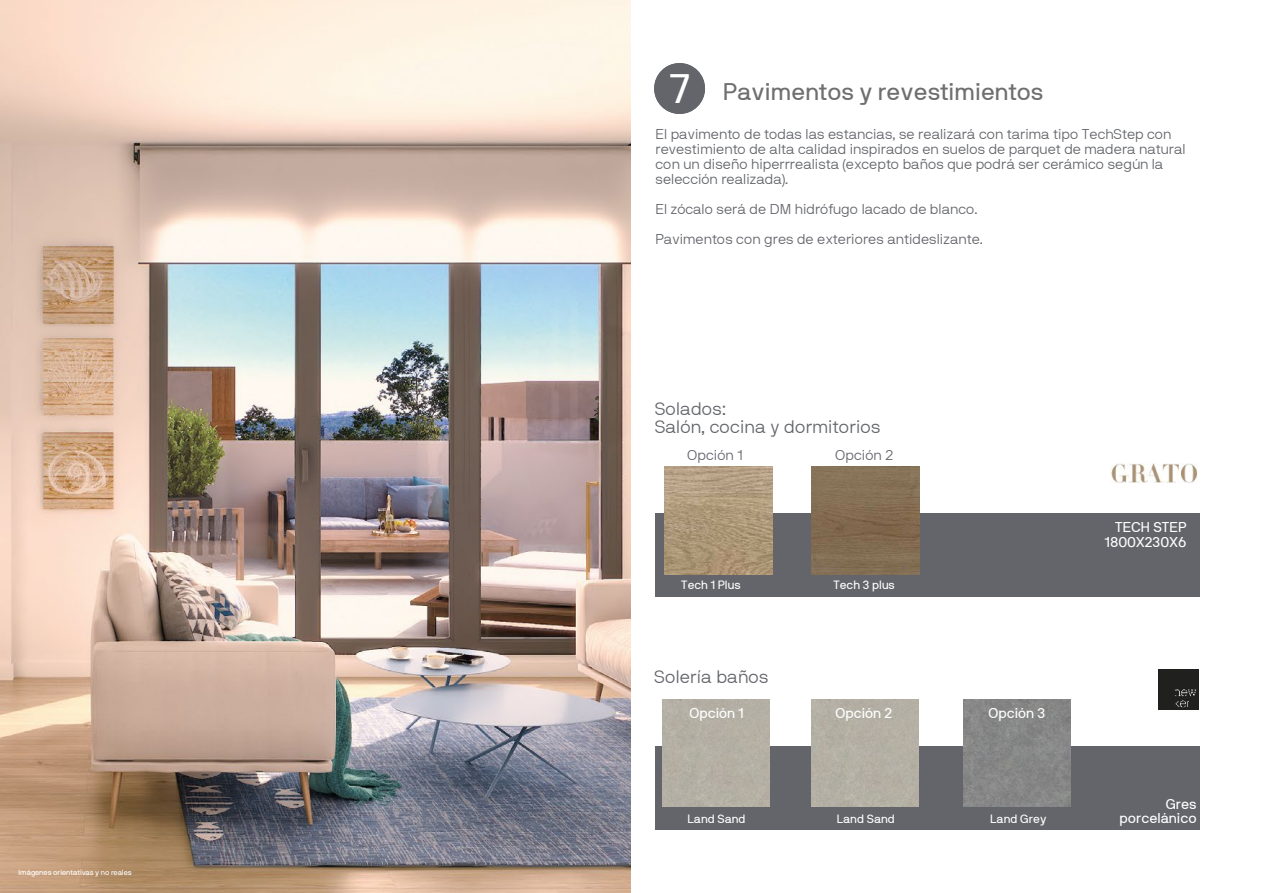
<style>
.page{position:relative;width:1263px;height:893px;background:#fff}
.page>*{position:absolute;margin:0;border:0;box-sizing:border-box;transform-origin:0 0}
.t1{font:24px "NB International Regular Webfont";color:#706f6f}
.t2{font:18px/18px "NB International Light Webfont";color:#63656a}
.t3{font:14.25px/15px "NB International Light Webfont";letter-spacing:-.005em;color:#63656a}
.t4{font:14.25px/13.5px "NB International Regular Webfont";color:#fff;text-align:right}
.t5{font:12px "NB International Regular Webfont";color:#fff}
.t6{font:7.5px "NB International Pro";color:#fff}
.s1{font-size:41.1px;color:#fff}
</style>
<div class="page">
<div style="left:655px;top:746px;width:544px;height:83px;background:#63656a"></div>
<div style="left:812px;top:699px;width:106px;height:107px;background:#b4b0a4"></div>
<img style="left:0;top:0;width:631px;height:893px">
<div style="left:654px;top:63px;width:51px;height:51px;background:#63656a;border-radius:50%"></div>
<img style="left:1158px;top:670px;width:40px;height:40px">
<img style="left:963px;top:699px;width:107px;height:107px">
<div style="left:662px;top:699px;width:107px;height:107px;background:#b4b0a4"></div>
<div style="left:655px;top:514px;width:544px;height:83px;background:#63656a"></div>
<img style="left:665px;top:466px;width:108px;height:108px">
<img style="left:812px;top:466px;width:108px;height:108px">
<img style="left:1111px;top:463px;width:87px;height:19px">
<p class="t6" style="left:19px;top:868px;width:115px">Imágenes orientativas y no reales</p>
<h1 class="t1" style="left:669px;top:78px;width:375px"><span class="s1">7</span> Pavimentos y revestimientos</h1>
<p class="t3" style="left:656px;top:127px;width:532px">El pavimento de todas las estancias, se realizará con tarima tipo TechStep con revestimiento de alta calidad inspirados en suelos de parquet de madera natural con un diseño hiperrrealista (excepto baños que podrá ser cerámico según la selección realizada).</p>
<p class="t3" style="left:656px;top:194px;width:329px;line-height:30px">El zócalo será de DM hidrófugo lacado de blanco.<br>Pavimentos con gres de exteriores antideslizante.</p>
<p class="t2" style="left:655px;top:399px;width:227px">Solados:<br>Salón, cocina y dormitorios</p>
<p class="t3" style="left:687px;top:447px;width:57px">Opción 1</p>
<p class="t3" style="left:835px;top:447px;width:59px">Opción 2</p>
<p class="t5" style="left:681px;top:578px;width:61px">Tech 1 Plus</p>
<p class="t5" style="left:833px;top:578px;width:63px">Tech 3 plus</p>
<p class="t2" style="left:654px;top:668px;width:116px">Solería baños</p>
<p class="t4" style="left:689px;top:706px;width:56px">Opción 1</p>
<p class="t4" style="left:835px;top:706px;width:58px">Opción 2</p>
<p class="t4" style="left:988px;top:706px;width:58px">Opción 3</p>
<p class="t5" style="left:687px;top:812px;width:60px">Land Sand</p>
<p class="t5" style="left:837px;top:812px;width:60px">Land Sand</p>
<p class="t5" style="left:990px;top:812px;width:58px">Land Grey</p>
<p class="t4" style="left:1105px;top:519px;width:83px;line-height:15px">TECH STEP<br>1800X230X6</p>
<p class="t4" style="left:1119px;top:797px;width:79px">Gres porcelánico</p>
</div>
